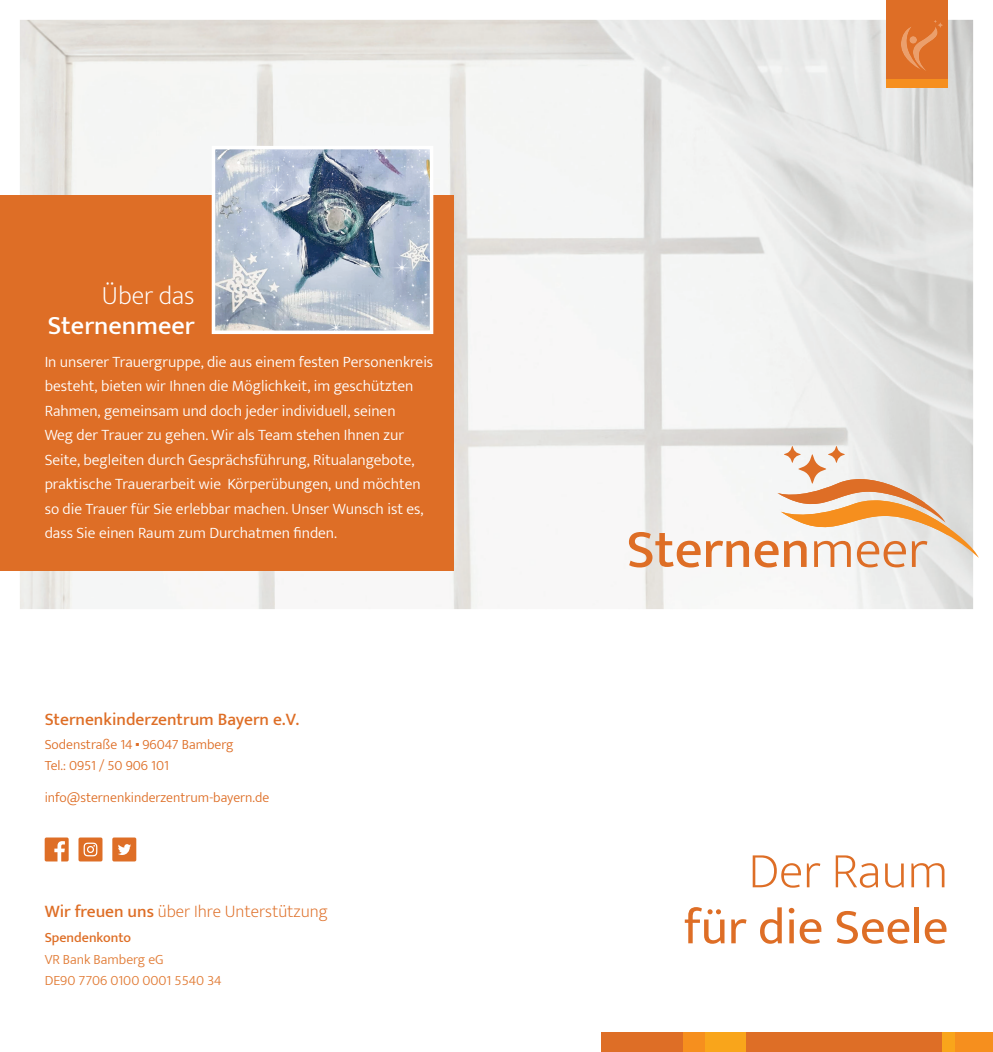
<style>
.page{position:relative;width:993px;height:1052px;background:#fff}
.page>*{position:absolute;margin:0;border:0;box-sizing:border-box;transform-origin:0 0}
.t1{font:500 54.6px "Mukta";color:#de6e26}
.t2{font:50.57px "Mukta";color:#de6e26}
.t3{font:200 50.57px "Mukta";color:#de6e26}
.t4{font:500 26.25px "Mukta";color:#fff}
.t5{font:200 26.25px "Mukta";color:#fff}
.t6{font:200 17.5px "Mukta";color:#de6e26}
.t7{font:500 17.5px "Mukta";color:#de6e26}
.t8{font:300 15.75px/24.5px "Mukta";color:#fff}
.t9{font:300 14px/21.7px "Mukta";color:#de6e26}
.t10{font:300 14px/21px "Mukta";color:#e17b35}
.t11{font:500 14px "Mukta";color:#de6e26}
.s1{font-weight:500}
.s2{font-weight:300}
</style>
<div class="page">
<img style="left:20px;top:20px;width:952px;height:589px">
<div style="left:601px;top:1032px;width:82px;height:20px;background:#de6e26"></div>
<div style="left:683px;top:1032px;width:22px;height:20px;background:#f68f1e"></div>
<div style="left:705px;top:1032px;width:40px;height:20px;background:#f9a51b"></div>
<div style="left:745px;top:1032px;width:197px;height:20px;background:#de6e26"></div>
<div style="left:942px;top:1032px;width:12px;height:20px;background:#f9a51b"></div>
<div style="left:954px;top:1032px;width:38px;height:20px;background:#f68f1e"></div>
<svg style="left:777px;top:446px;width:201px;height:112px"></svg>
<div style="left:885px;top:0;width:62px;height:79px;background:#de6e26"></div>
<div style="left:885px;top:79px;width:62px;height:9px;background:#f68f1e"></div>
<svg style="left:901px;top:20px;width:41px;height:51px"></svg>
<div style="left:0;top:195px;width:453px;height:375px;background:#de6e26"></div>
<svg style="left:212px;top:146px;width:221px;height:188px"></svg>
<svg style="left:112px;top:837px;width:24px;height:24px"></svg>
<svg style="left:78px;top:837px;width:24px;height:24px"></svg>
<svg style="left:45px;top:837px;width:24px;height:24px"></svg>
<h3 class="t5" style="left:102px;top:275px;width:94px">Über das</h3>
<h3 class="t4" style="left:48px;top:310px;width:148px">Sternenmeer</h3>
<p class="t8" style="left:45px;top:349px;width:390px">In unserer Trauergruppe, die aus einem festen Personenkreis besteht, bieten wir Ihnen die Möglichkeit, im geschützten Rahmen, gemeinsam und doch jeder individuell, seinen<br>Weg der Trauer zu gehen. Wir als Team stehen Ihnen zur Seite, begleiten durch Gesprächsführung, Ritualangebote, praktische Trauerarbeit wie Körperübungen, und möchten so die Trauer für Sie erlebbar machen. Unser Wunsch ist es, dass Sie einen Raum zum Durchatmen finden.</p>
<p class="t7" style="left:45px;top:708px;width:256px">Sternenkinderzentrum Bayern e.V.</p>
<p class="t9" style="left:45px;top:733px;width:190px">Sodenstraße 14 <sup>■</sup> 96047 Bamberg<br>Tel.: 0951 / 50 906 101</p>
<p class="t9" style="left:45px;top:786px;width:226px">info@sternenkinderzentrum-bayern.de</p>
<p class="t6" style="left:45px;top:897px;width:284px"><span class="s1">Wir freuen uns</span> über Ihre Unterstützung</p>
<p class="t11" style="left:45px;top:929px;width:88px">Spendenkonto</p>
<p class="t10" style="left:45px;top:948px;width:178px">VR Bank Bamberg eG<br>DE90 7706 0100 0001 5540 34</p>
<h1 class="t1" style="left:626px;top:516px;width:303px">Sternen<span class="s2">meer</span></h1>
<h2 class="t3" style="left:748px;top:830px;width:201px">Der Raum</h2>
<h2 class="t2" style="left:683px;top:896px;width:266px">für die Seele</h2>
</div>
